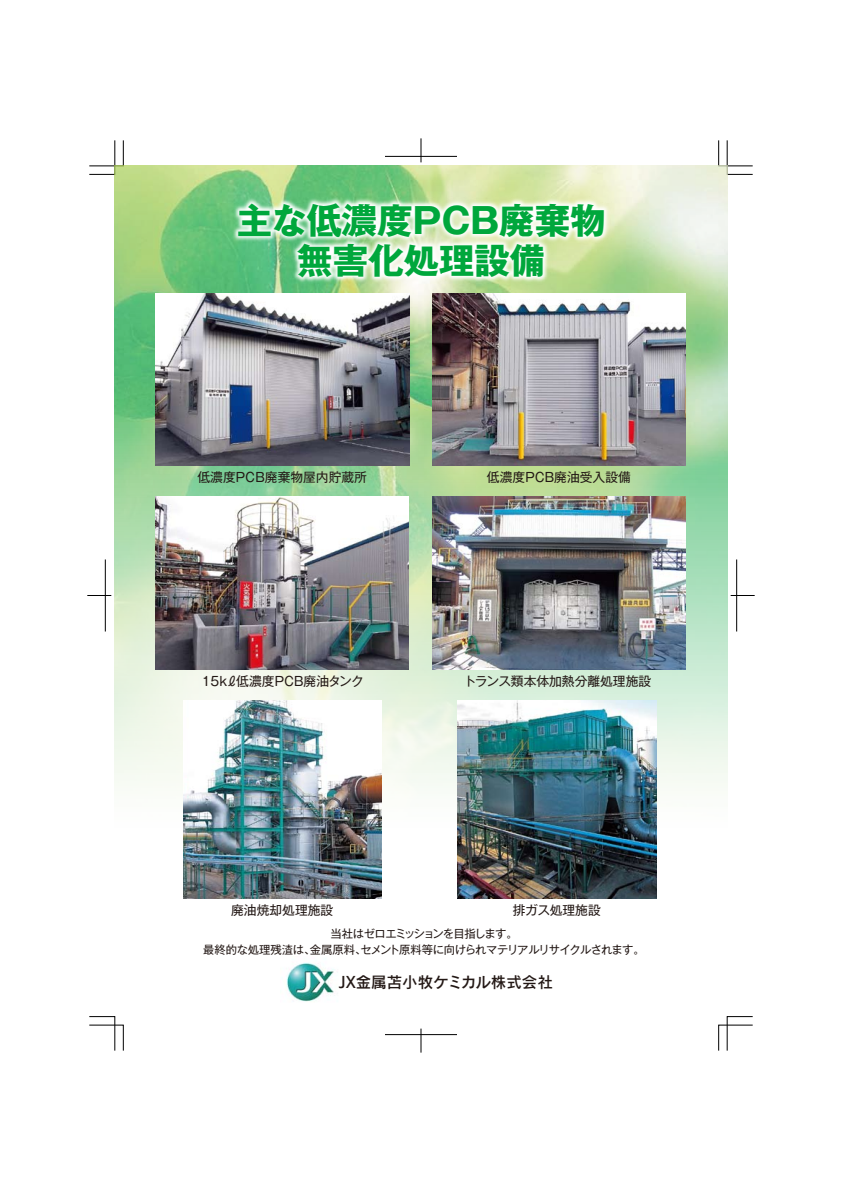
<style>
.page{position:relative;width:842px;height:1191px;background:#fff}
.page>*{position:absolute;margin:0;border:0;box-sizing:border-box;transform-origin:0 0}
.t1{font:700 35.4px/40px "Gothic MB101 Pro";color:#00a73c;text-align:center}
.t2{font:15.5px "Rodin Pro DB";color:#231815}
.t3{font:12.8px "Gothic MB101 Pro";color:#231815}
.t4{font:12.8px "Gothic MB101 Pro";letter-spacing:-.125em;color:#231815}
.t5{font:11.3px/16px "Gothic MB101 Pro";letter-spacing:-.055em;color:#231815;text-align:center}
</style>
<div class="page">
<svg style="left:89px;top:1016px;width:35px;height:35px"></svg>
<svg style="left:89px;top:140px;width:35px;height:35px"></svg>
<svg style="left:718px;top:140px;width:35px;height:35px"></svg>
<svg style="left:718px;top:1016px;width:35px;height:35px"></svg>
<svg style="left:87px;top:595px;width:24px;height:1px"></svg>
<hr style="left:105px;top:559px;width:1px;height:72px;background:#000">
<svg style="left:731px;top:595px;width:24px;height:1px"></svg>
<hr style="left:736px;top:559px;width:1px;height:72px;background:#000">
<hr style="left:385px;top:156px;width:72px;height:1px;background:#000">
<svg style="left:421px;top:138px;width:1px;height:24px"></svg>
<hr style="left:385px;top:1034px;width:72px;height:1px;background:#000">
<svg style="left:421px;top:1028px;width:1px;height:24px"></svg>
<img style="left:115px;top:166px;width:612px;height:666px">
<img style="left:458px;top:700px;width:198px;height:198px">
<img style="left:183px;top:700px;width:199px;height:198px">
<img style="left:286px;top:962px;width:49px;height:40px">
<img style="left:197px;top:162px;width:448px;height:156px">
<img style="left:156px;top:293px;width:253px;height:172px">
<img style="left:432px;top:293px;width:254px;height:172px">
<img style="left:156px;top:496px;width:253px;height:173px">
<img style="left:432px;top:496px;width:253px;height:173px">
<p class="t1" style="left:237px;top:196px;width:370px">主な低濃度PCB廃棄物無害化処理設備</p>
<p class="t3" style="left:198px;top:466px;width:171px">低濃度ＰＣＢ廃棄物屋内貯蔵所</p>
<p class="t3" style="left:487px;top:466px;width:145px">低濃度ＰＣＢ廃油受入設備</p>
<p class="t4" style="left:200px;top:670px;width:166px">１５ｋℓ低濃度ＰＣＢ廃油タンク</p>
<p class="t3" style="left:464px;top:670px;width:189px">トランス類本体加熱分離処理施設</p>
<p class="t3" style="left:231px;top:899px;width:104px">廃油焼却処理施設</p>
<p class="t3" style="left:513px;top:899px;width:90px">排ガス処理施設</p>
<p class="t5" style="left:203px;top:923px;width:443px">当社はゼロエミッションを目指します。<br>最終的な処理残渣は、金属原料、セメント原料等に向けられマテリアルリサイクルされます。</p>
<p class="t2" style="left:335px;top:972px;width:220px">ＪＸ金属苫小牧ケミカル株式会社</p>
</div>
